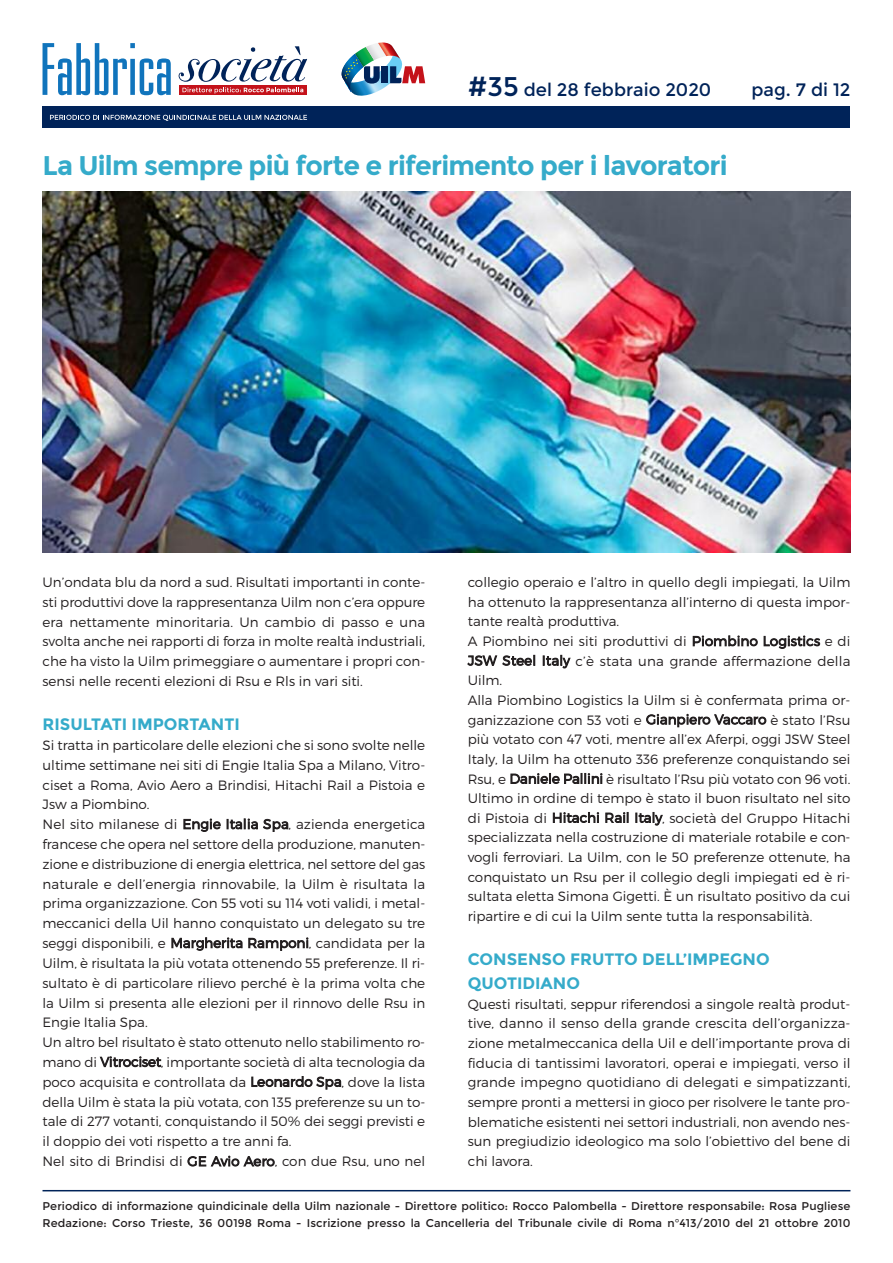
<style>
.page{position:relative;width:893px;height:1263px;background:#fff}
.page>*{position:absolute;margin:0;border:0;box-sizing:border-box;transform-origin:0 0}
.t1{font:700 27px "Montserrat";letter-spacing:-.03em;color:#35abca}
.t2{font:18px "Montserrat";color:#002359}
.t3{font:700 16.5px/24.2px "Montserrat";color:#35abca}
.t4{font:300 13.5px/19.8px "Montserrat";color:#231f20;text-align:justify}
.t5{font:11.25px/16.5px "Montserrat";letter-spacing:.01em;color:#231f20}
.s1{font-size:27px}
</style>
<div class="page">
<img style="left:351px;top:53px;width:54px;height:43px">
<img style="left:341px;top:54px;width:22px;height:37px">
<img style="left:355px;top:47px;width:19px;height:20px">
<img style="left:366px;top:43px;width:12px;height:17px">
<img style="left:378px;top:43px;width:23px;height:17px">
<svg style="left:364px;top:66px;width:16px;height:18px"></svg>
<div style="left:382px;top:66px;width:6px;height:17px;background:#002359"></div>
<svg style="left:390px;top:66px;width:35px;height:17px"></svg>
<div style="left:43px;top:106px;width:807px;height:22px;background:#002359"></div>
<svg style="left:50px;top:115px;width:257px;height:6px"></svg>
<svg style="left:43px;top:43px;width:128px;height:52px"></svg>
<div style="left:179px;top:85px;width:128px;height:10px;background:#c4121a"></div>
<svg style="left:179px;top:46px;width:128px;height:48px"></svg>
<svg style="left:342px;top:59px;width:16px;height:33px"></svg>
<hr style="left:43px;top:1190px;width:807px;height:1px;background:#002359">
<img style="left:43px;top:191px;width:807px;height:362px">
<h2 class="t2" style="left:468px;top:79px;width:245px"><span class="s1">#35</span> del 28 febbraio 2020</h2>
<h2 class="t2" style="left:751px;top:79px;width:100px">pag. 7 di 12</h2>
<h1 class="t1" style="left:43px;top:149px;width:687px">La Uilm sempre più forte e riferimento per i lavoratori</h1>
<p class="t4" style="left:43px;top:573px;width:384px">Un’ondata blu da nord a sud. Risultati importanti in conte&shy;sti produttivi dove la rappresentanza Uilm non c’era oppure era nettamente minoritaria. Un cambio di passo e una svolta anche nei rapporti di forza in molte realtà industriali, che ha visto la Uilm primeggiare o aumentare i propri con&shy;sensi nelle recenti elezioni di Rsu e Rls in vari siti.</p>
<p class="t3" style="left:43px;top:712px;width:199px">RISULTATI IMPORTANTI</p>
<p class="t4" style="left:42px;top:736px;width:384px;text-align:left">Si tratta in particolare delle elezioni che si sono svolte nelle ultime settimane nei siti di Engie Italia Spa a Milano, Vitro&shy;ciset a Roma, Avio Aero a Brindisi, Hitachi Rail a Pistoia e Jsw a Piombino.<br>Nel sito milanese di Engie Italia Spa, azienda energetica francese che opera nel settore della produzione, manuten&shy;zione e distribuzione di energia elettrica, nel settore del gas naturale e dell’energia rinnovabile, la Uilm è risultata la prima organizzazione. Con 55 voti su 114 voti validi, i metal&shy;meccanici della Uil hanno conquistato un delegato su tre seggi disponibili, e Margherita Ramponi, candidata per la Uilm, è risultata la più votata ottenendo 55 preferenze. Il ri&shy;sultato è di particolare rilievo perché è la prima volta che la Uilm si presenta alle elezioni per il rinnovo delle Rsu in Engie Italia Spa.<br>Un altro bel risultato è stato ottenuto nello stabilimento ro&shy;mano di Vitrociset, importante società di alta tecnologia da poco acquisita e controllata da Leonardo Spa, dove la lista della Uilm è stata la più votata, con 135 preferenze su un to&shy;tale di 277 votanti, conquistando il 50% dei seggi previsti e il doppio dei voti rispetto a tre anni fa.<br>Nel sito di Brindisi di GE Avio Aero, con due Rsu, uno nel</p>
<p class="t4" style="left:468px;top:573px;width:384px;text-align:left">collegio operaio e l’altro in quello degli impiegati, la Uilm ha ottenuto la rappresentanza all’interno di questa impor&shy;tante realtà produttiva.<br>A Piombino nei siti produttivi di Piombino Logistics e di JSW Steel Italy c’è stata una grande affermazione della Uilm.<br>Alla Piombino Logistics la Uilm si è confermata prima or&shy;ganizzazione con 53 voti e Gianpiero Vaccaro è stato l’Rsu più votato con 47 voti, mentre all’ex Aferpi, oggi JSW Steel Italy, la Uilm ha ottenuto 336 preferenze conquistando sei Rsu, e Daniele Pallini è risultato l’Rsu più votato con 96 voti.<br>Ultimo in ordine di tempo è stato il buon risultato nel sito di Pistoia di Hitachi Rail Italy, società del Gruppo Hitachi specializzata nella costruzione di materiale rotabile e con&shy;vogli ferroviari. La Uilm, con le 50 preferenze ottenute, ha conquistato un Rsu per il collegio degli impiegati ed è ri&shy;sultata eletta Simona Gigetti. È un risultato positivo da cui ripartire e di cui la Uilm sente tutta la responsabilità.</p>
<p class="t3" style="left:468px;top:947px;width:303px">CONSENSO FRUTTO DELL’IMPEGNO<br>QUOTIDIANO</p>
<p class="t4" style="left:468px;top:995px;width:384px">Questi risultati, seppur riferendosi a singole realtà produt&shy;tive, danno il senso della grande crescita dell’organizza&shy;zione metalmeccanica della Uil e dell’importante prova di fiducia di tantissimi lavoratori, operai e impiegati, verso il grande impegno quotidiano di delegati e simpatizzanti, sempre pronti a mettersi in gioco per risolvere le tante pro&shy;blematiche esistenti nei settori industriali, non avendo nes&shy;sun pregiudizio ideologico ma solo l’obiettivo del bene di chi lavora.</p>
<p class="t5" style="left:43px;top:1198px;width:809px">Periodico di informazione quindicinale della Uilm nazionale - Direttore politico: Rocco Palombella - Direttore responsabile: Rosa Pugliese<br>Redazione: Corso Trieste, 36 00198 Roma - Iscrizione presso la Cancelleria del Tribunale civile di Roma n°413/2010 del 21 ottobre 2010</p>
</div>
